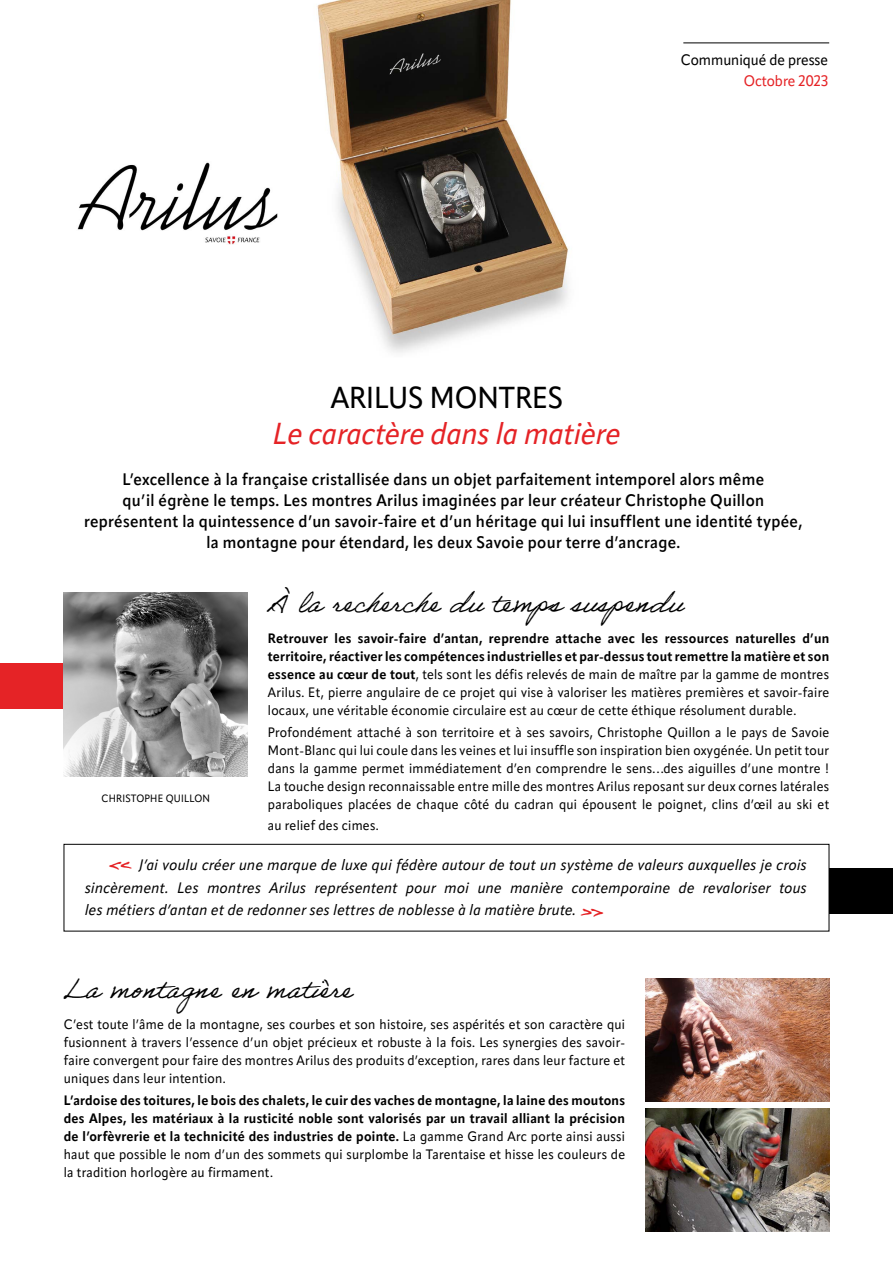
<style>
.page{position:relative;width:893px;height:1263px;background:#fff}
.page>*{position:absolute;margin:0;border:0;box-sizing:border-box;transform-origin:0 0}
.t1{font:italic 30px "Apparat Semi Cond";color:#e52326}
.t2{font:500 30px "Apparat Semi Cond";color:#000}
.t3{font:27px "Adobe Handwriting Ernie";color:#000}
.t4{font:27px "Adobe Handwriting Ernie";color:#e52326}
.t5{font:600 16.5px/21px "Apparat Semi Cond";letter-spacing:.02em;color:#000;text-align:center}
.t6{font:italic 15px/22.5px "Apparat Semi Cond";letter-spacing:.02em;color:#000;text-align:justify}
.t7{font:15px "Apparat Semi Cond";color:#000}
.t8{font:15px "Apparat Semi Cond";color:#e52326}
.t9{font:13.5px/18px "Apparat Semi Cond";letter-spacing:.02em;color:#000;text-align:justify}
.t10{font:700 13.5px/18px "Apparat Semi Cond";letter-spacing:.02em;color:#000;text-align:justify}
.t11{font:10.5px "Apparat Semi Cond";letter-spacing:.02em;color:#000}
.s1{font-weight:700}
.s2{font-weight:400}
</style>
<div class="page">
<div style="left:0;top:663px;width:163px;height:45px;background:#e52326"></div>
<div style="left:829px;top:868px;width:64px;height:46px;background:#000"></div>
<img style="left:317px;top:0;width:252px;height:353px">
<hr style="left:683px;top:43px;width:146px;height:1px;background:#000">
<img style="left:77px;top:162px;width:201px;height:83px">
<img style="left:64px;top:592px;width:184px;height:184px">
<div style="left:64px;top:844px;width:765px;height:87px;border:1px solid #000"></div>
<img style="left:645px;top:978px;width:184px;height:123px">
<img style="left:645px;top:1108px;width:184px;height:123px">
<p class="t7" style="left:681px;top:51px;width:149px">Communiqué de presse</p>
<p class="t8" style="left:744px;top:72px;width:86px">Octobre 2023</p>
<h1 class="t2" style="left:331px;top:379px;width:234px">ARILUS MONTRES</h1>
<h1 class="t1" style="left:273px;top:415px;width:349px">Le caractère dans la matière</h1>
<p class="t5" style="left:84px;top:469px;width:720px">L’excellence à la française cristallisée dans un objet parfaitement intemporel alors même<br>qu’il égrène le temps. Les montres Arilus imaginées par leur créateur Christophe Quillon représentent la quintessence d’un savoir-faire et d’un héritage qui lui insufflent une identité typée, la montagne pour étendard, les deux Savoie pour terre d’ancrage.</p>
<p class="t11" style="left:101px;top:792px;width:110px">CHRISTOPHE QUILLON</p>
<h2 class="t3" style="left:268px;top:587px;width:416px">À la recherche du temps suspendu</h2>
<p class="t9" style="left:268px;top:629px;width:563px"><span class="s1">Retrouver les savoir-faire d’antan, reprendre attache avec les ressources naturelles d’un territoire, réactiver les compétences industrielles et par-dessus tout remettre la matière et son essence au cœur de tout</span>, tels sont les défis relevés de main de maître par la gamme de montres Arilus. Et, pierre angulaire de ce projet qui vise à valoriser les matières premières et savoir-faire locaux, une véritable économie circulaire est au cœur de cette éthique résolument durable.</p>
<p class="t9" style="left:268px;top:724px;width:563px">Profondément attaché à son territoire et à ses savoirs, Christophe Quillon a le pays de Savoie Mont-Blanc qui lui coule dans les veines et lui insuffle son inspiration bien oxygénée. Un petit tour dans la gamme permet immédiatement d’en comprendre le sens…des aiguilles d’une montre !<br>La touche design reconnaissable entre mille des montres Arilus reposant sur deux cornes latérales paraboliques placées de chaque côté du cadran qui épousent le poignet, clins d’œil au ski et</p>
<p class="t9" style="left:268px;top:817px;width:112px">au relief des cimes.</p>
<p class="t6" style="left:85px;top:854px;width:723px;text-indent:54px">J’ai voulu créer une marque de luxe qui fédère autour de tout un système de valeurs auxquelles je crois sincèrement. Les montres Arilus représentent pour moi une manière contemporaine de revaloriser tous les métiers d’antan et de redonner ses lettres de noblesse à la matière brute.</p>
<h2 class="t4" style="left:107px;top:846px;width:26px">«</h2>
<h2 class="t3" style="left:64px;top:973px;width:290px">La montagne en matière</h2>
<p class="t9" style="left:64px;top:1015px;width:563px">C’est toute l’âme de la montagne, ses courbes et son histoire, ses aspérités et son caractère qui fusionnent à travers l’essence d’un objet précieux et robuste à la fois. Les synergies des savoir&shy;faire convergent pour faire des montres Arilus des produits d’exception, rares dans leur facture et uniques dans leur intention.</p>
<p class="t10" style="left:64px;top:1092px;width:563px">L’ardoise des toitures, le bois des chalets, le cuir des vaches de montagne, la laine des moutons des Alpes, les matériaux à la rusticité noble sont valorisés par un travail alliant la précision de l’orfèvrerie et la technicité des industries de pointe. <span class="s2">La gamme Grand Arc porte ainsi aussi haut que possible le nom d’un des sommets qui surplombe la Tarentaise et hisse les couleurs de la tradition horlogère au firmament.</span></p>
</div>
